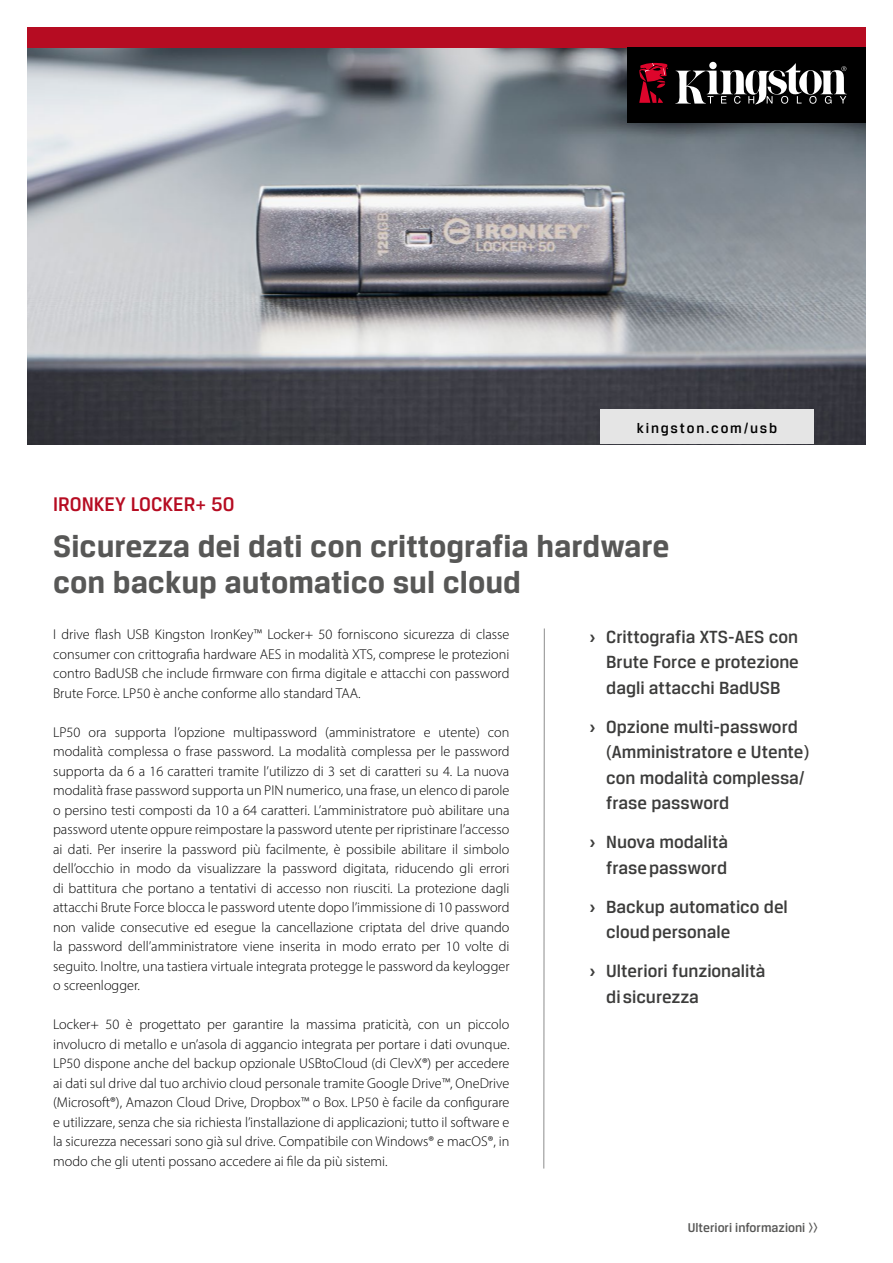
<style>
.page{position:relative;width:893px;height:1263px;background:#fff}
.page>*{position:absolute;margin:0;border:0;box-sizing:border-box;transform-origin:0 0}
.t1{font:700 33px/36px "Breuer Text";color:#575756}
.t2{font:500 21px "Breuer Text";color:#b60c22}
.t3{font:500 18.75px/25.5px "Breuer Text";color:#3c3c3b}
.t4{font:500 15px "Breuer Text";letter-spacing:.12em;color:#000}
.t5{font:300 14.25px/19.5px "Myriad Pro";color:#000;text-align:justify}
.t6{font:500 13.5px "Breuer Text";color:#575756}
.s1{font-weight:700}
</style>
<div class="page">
<img style="left:27px;top:47px;width:839px;height:397px">
<div style="left:27px;top:27px;width:839px;height:20px;background:#b60c22"></div>
<div style="left:628px;top:47px;width:238px;height:76px;background:#000"></div>
<svg style="left:675px;top:63px;width:172px;height:42px"></svg>
<svg style="left:639px;top:62px;width:29px;height:41px"></svg>
<svg style="left:543px;top:628px;width:2px;height:541px"></svg>
<div style="left:600px;top:409px;width:214px;height:35px;background:#e5e5e5"></div>
<h2 class="t2" style="left:53px;top:492px;width:183px">IRONKEY LOCKER+ 50</h2>
<p class="t4" style="left:637px;top:419px;width:142px">kingston.com/usb</p>
<h1 class="t1" style="left:53px;top:528px;width:618px">Sicurezza dei dati con crittografia hardware con backup automatico sul cloud</h1>
<p class="t5" style="left:53px;top:624px;width:458px">I drive flash USB Kingston IronKey™ Locker+ 50 forniscono sicurezza di classe consumer con crittografia hardware AES in modalità XTS, comprese le protezioni contro BadUSB che include firmware con firma digitale e attacchi con password Brute Force. LP50 è anche conforme allo standard TAA.</p>
<p class="t5" style="left:53px;top:722px;width:458px">LP50 ora supporta l’opzione multipassword (amministratore e utente) con modalità complessa o frase password. La modalità complessa per le password supporta da 6 a 16 caratteri tramite l’utilizzo di 3 set di caratteri su 4. La nuova modalità frase password supporta un PIN numerico, una frase, un elenco di parole o persino testi composti da 10 a 64 caratteri. L’amministratore può abilitare una password utente oppure reimpostare la password utente per ripristinare l’accesso ai dati. Per inserire la password più facilmente, è possibile abilitare il simbolo dell’occhio in modo da visualizzare la password digitata, riducendo gli errori di battitura che portano a tentativi di accesso non riusciti. La protezione dagli attacchi Brute Force blocca le password utente dopo l’immissione di 10 password non valide consecutive ed esegue la cancellazione criptata del drive quando la password dell’amministratore viene inserita in modo errato per 10 volte di seguito. Inoltre, una tastiera virtuale integrata protegge le password da keylogger o screenlogger.</p>
<p class="t5" style="left:53px;top:1014px;width:458px">Locker+ 50 è progettato per garantire la massima praticità, con un piccolo involucro di metallo e un’asola di aggancio integrata per portare i dati ovunque.<br>LP50 dispone anche del backup opzionale USBtoCloud (di ClevX®) per accedere ai dati sul drive dal tuo archivio cloud personale tramite Google Drive™, OneDrive (Microsoft®), Amazon Cloud Drive, Dropbox™ o Box. LP50 è facile da configurare e utilizzare, senza che sia richiesta l’installazione di applicazioni; tutto il software e la sicurezza necessari sono già sul drive. Compatibile con Windows® e macOS®, in modo che gli utenti possano accedere ai file da più sistemi.</p>
<h3 class="t3" style="left:606px;top:623px;width:194px;text-align:justify;text-indent:-17px"><span class="s1">›</span> Crittografia XTS-AES con Brute Force e protezione dagli attacchi BadUSB</h3>
<h3 class="t3" style="left:606px;top:713px;width:205px;text-indent:-17px"><span class="s1">›</span> Opzione multi-password (Amministratore e Utente) con modalità complessa/ frase password</h3>
<h3 class="t3" style="left:589px;top:829px;width:140px;text-align:right"><span class="s1">›</span> Nuova modalità frase password</h3>
<h3 class="t3" style="left:606px;top:893px;width:183px;text-indent:-17px"><span class="s1">›</span> Backup automatico del cloud personale</h3>
<h3 class="t3" style="left:606px;top:958px;width:161px;text-indent:-17px"><span class="s1">›</span> Ulteriori funzionalità di sicurezza</h3>
<p class="t6" style="left:688px;top:1220px;width:132px">Ulteriori informazioni &gt;&gt;</p>
</div>
